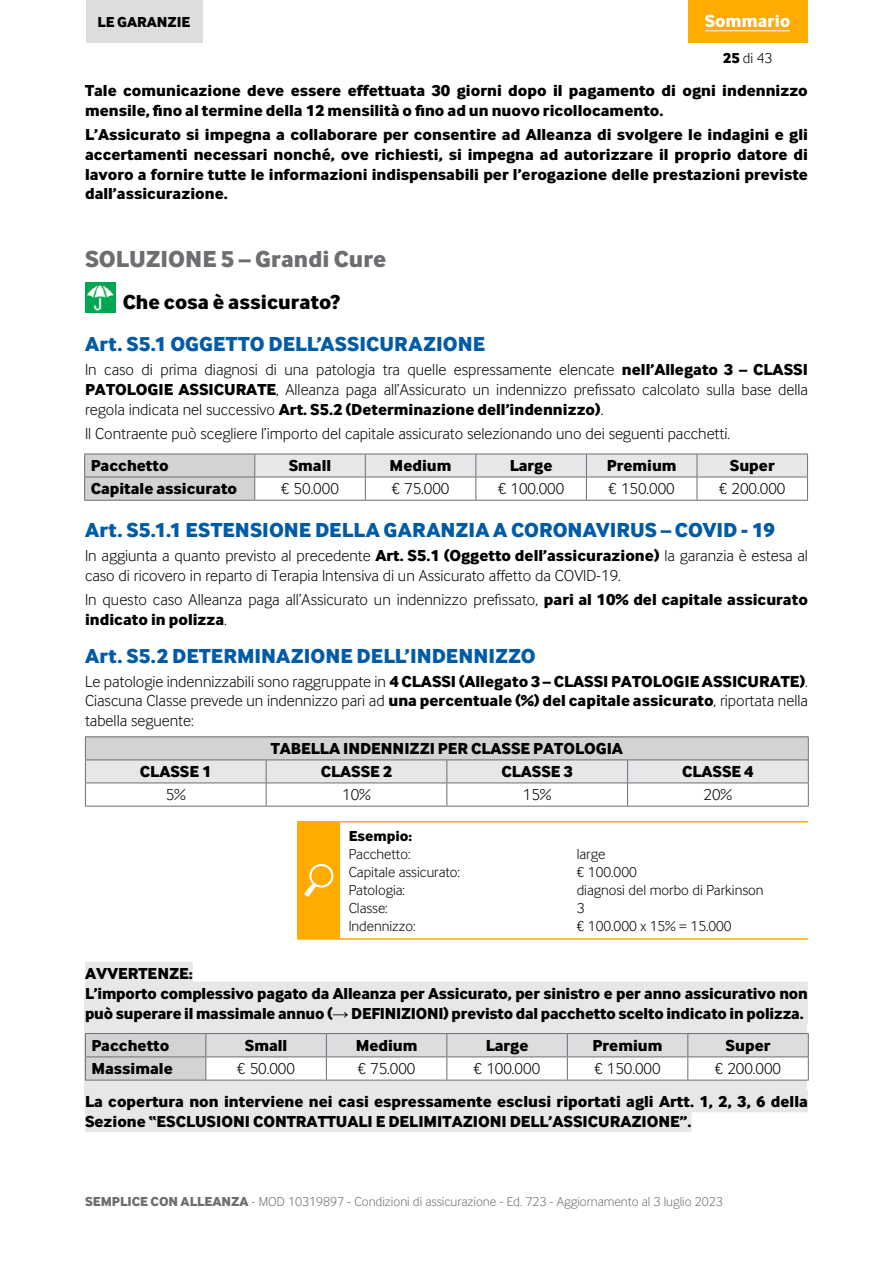
<style>
.page{position:relative;width:893px;height:1263px;background:#fff}
.page>*{position:absolute;margin:0;border:0;box-sizing:border-box;transform-origin:0 0}
.t1{font:700 24px "Inter Face Da Ma Lt";color:#6d6e71}
.t2{font:700 21px "Inter Face Da Ma Lt";letter-spacing:.005em;color:#005ba7}
.t3{font:700 21px "Inter Face Da Ma Lt";color:#000}
.t4{font:700 16.5px/19.8px "Inter Face Da Ma Lt";color:#000}
.t5{font:16.5px/19.8px "Inter Face Da Ma Lt";color:#000;text-align:justify}
.t6{font:15px "Inter Face Da Ma Lt";color:#000}
.t7{font:700 15px "Inter Face Da Ma Lt";color:#000}
.t8{font:13.5px "Inter Face Da Ma Lt";color:#6d6e71}
.s1{font-weight:700}
.s2{font-family:"Arial"}
</style>
<div class="page">
<div style="left:85px;top:995px;width:722px;height:102px;background:#e6e7e8"></div>
<div style="left:85px;top:962px;width:108px;height:22px;background:#e6e7e8"></div>
<div style="left:85px;top:982px;width:723px;height:22px;background:#e6e7e8"></div>
<div style="left:85px;top:1001px;width:723px;height:23px;background:#e6e7e8"></div>
<div style="left:85px;top:1090px;width:723px;height:22px;background:#e6e7e8"></div>
<div style="left:85px;top:1109px;width:606px;height:23px;background:#e6e7e8"></div>
<img style="left:85px;top:282px;width:30px;height:30px">
<svg style="left:84px;top:454px;width:724px;height:46px"></svg>
<hr style="left:84px;top:500px;width:171px;height:1px;background:#6d6e71">
<hr style="left:255px;top:500px;width:110px;height:1px;background:#6d6e71">
<hr style="left:365px;top:500px;width:111px;height:1px;background:#6d6e71">
<hr style="left:476px;top:500px;width:110px;height:1px;background:#6d6e71">
<hr style="left:586px;top:500px;width:111px;height:1px;background:#6d6e71">
<hr style="left:697px;top:500px;width:111px;height:1px;background:#6d6e71">
<hr style="left:85px;top:736px;width:181px;height:1px;background:#6d6e71">
<hr style="left:266px;top:736px;width:181px;height:1px;background:#6d6e71">
<hr style="left:447px;top:736px;width:181px;height:1px;background:#6d6e71">
<hr style="left:628px;top:736px;width:181px;height:1px;background:#6d6e71">
<svg style="left:85px;top:737px;width:724px;height:69px"></svg>
<hr style="left:85px;top:806px;width:181px;height:1px;background:#6d6e71">
<hr style="left:266px;top:806px;width:181px;height:1px;background:#6d6e71">
<hr style="left:447px;top:806px;width:181px;height:1px;background:#6d6e71">
<hr style="left:628px;top:806px;width:181px;height:1px;background:#6d6e71">
<div style="left:298px;top:822px;width:42px;height:117px;background:#ffab00"></div>
<hr style="left:298px;top:821px;width:42px;height:1px;background:#ffab00">
<hr style="left:340px;top:821px;width:468px;height:1px;background:#ffab00">
<hr style="left:298px;top:938px;width:42px;height:2px;background:#ffab00">
<hr style="left:340px;top:938px;width:468px;height:2px;background:#ffab00">
<svg style="left:304px;top:864px;width:29px;height:33px"></svg>
<div style="left:311px;top:866px;width:20px;height:19px;background:#ffab00;border-radius:50%"></div>
<svg style="left:85px;top:1033px;width:724px;height:47px"></svg>
<hr style="left:85px;top:1080px;width:121px;height:1px;background:#6d6e71">
<hr style="left:206px;top:1080px;width:120px;height:1px;background:#6d6e71">
<hr style="left:326px;top:1080px;width:121px;height:1px;background:#6d6e71">
<hr style="left:447px;top:1080px;width:120px;height:1px;background:#6d6e71">
<hr style="left:567px;top:1080px;width:121px;height:1px;background:#6d6e71">
<hr style="left:688px;top:1080px;width:121px;height:1px;background:#6d6e71">
<div style="left:86px;top:0;width:117px;height:42px;background:#dcddde"></div>
<div style="left:688px;top:0;width:119px;height:42px;background:#ffab00"></div>
<svg style="left:705px;top:15px;width:85px;height:12px"></svg>
<hr style="left:705px;top:30px;width:85px;height:1px;background:#fff">
<p class="t7" style="left:98px;top:13px;width:94px">LE GARANZIE</p>
<p class="t6" style="left:723px;top:50px;width:51px"><span class="s1">25</span> di 43</p>
<p class="t4" style="left:85px;top:80px;width:724px">Tale comunicazione deve essere effettuata 30 giorni dopo il pagamento di ogni indennizzo mensile, fino al termine della 12 mensilità o fino ad un nuovo ricollocamento.</p>
<p class="t4" style="left:85px;top:124px;width:724px;text-align:justify">L’Assicurato si impegna a collaborare per consentire ad Alleanza di svolgere le indagini e gli accertamenti necessari nonché, ove richiesti, si impegna ad autorizzare il proprio datore di lavoro a fornire tutte le informazioni indispensabili per l’erogazione delle prestazioni previste dall’assicurazione.</p>
<h1 class="t1" style="left:85px;top:244px;width:303px">SOLUZIONE 5 – Grandi Cure</h1>
<p class="t3" style="left:123px;top:289px;width:219px">Che cosa è assicurato?</p>
<p class="t2" style="left:85px;top:331px;width:401px">Art. S5.1 OGGETTO DELL’ASSICURAZIONE</p>
<p class="t5" style="left:85px;top:360px;width:724px">In caso di prima diagnosi di una patologia tra quelle espressamente elencate <span class="s1">nell’Allegato 3 – CLASSI PATOLOGIE ASSICURATE</span>, Alleanza paga all’Assicurato un indennizzo prefissato calcolato sulla base della regola indicata nel successivo <span class="s1">Art. S5.2 (Determinazione dell’indennizzo)</span>.</p>
<p class="t5" style="left:85px;top:424px;width:647px">Il Contraente può scegliere l’importo del capitale assicurato selezionando uno dei seguenti pacchetti.</p>
<p class="t4" style="left:91px;top:455px;width:80px">Pacchetto</p>
<p class="t4" style="left:289px;top:455px;width:44px">Small</p>
<p class="t4" style="left:390px;top:455px;width:63px">Medium</p>
<p class="t4" style="left:510px;top:455px;width:44px">Large</p>
<p class="t4" style="left:607px;top:455px;width:71px">Premium</p>
<p class="t4" style="left:730px;top:455px;width:46px">Super</p>
<p class="t4" style="left:91px;top:478px;width:148px">Capitale assicurato</p>
<p class="t5" style="left:281px;top:479px;width:59px">€ 50.000</p>
<p class="t5" style="left:392px;top:479px;width:59px">€ 75.000</p>
<p class="t5" style="left:498px;top:479px;width:68px">€ 100.000</p>
<p class="t5" style="left:609px;top:479px;width:68px">€ 150.000</p>
<p class="t5" style="left:719px;top:479px;width:68px">€ 200.000</p>
<p class="t2" style="left:85px;top:517px;width:692px">Art. S5.1.1 ESTENSIONE DELLA GARANZIA A CORONAVIRUS – COVID - 19</p>
<p class="t5" style="left:85px;top:545px;width:724px">In aggiunta a quanto previsto al precedente <span class="s1">Art. S5.1 (Oggetto dell’assicurazione)</span> la garanzia è estesa al caso di ricovero in reparto di Terapia Intensiva di un Assicurato affetto da COVID-19.</p>
<p class="t5" style="left:85px;top:589px;width:724px">In questo caso Alleanza paga all’Assicurato un indennizzo prefissato, <span class="s1">pari al 10% del capitale assicurato indicato in polizza</span>.</p>
<p class="t2" style="left:85px;top:642px;width:452px">Art. S5.2 DETERMINAZIONE DELL’INDENNIZZO</p>
<p class="t5" style="left:85px;top:671px;width:724px">Le patologie indennizzabili sono raggruppate in <span class="s1">4 CLASSI (Allegato 3 – CLASSI PATOLOGIE ASSICURATE)</span>.<br>Ciascuna Classe prevede un indennizzo pari ad <span class="s1">una percentuale (%) del capitale assicurato</span>, riportata nella tabella seguente:</p>
<p class="t4" style="left:271px;top:738px;width:354px">TABELLA INDENNIZZI PER CLASSE PATOLOGIA</p>
<p class="t4" style="left:140px;top:761px;width:73px">CLASSE 1</p>
<p class="t4" style="left:321px;top:761px;width:73px">CLASSE 2</p>
<p class="t4" style="left:501px;top:761px;width:73px">CLASSE 3</p>
<p class="t4" style="left:682px;top:761px;width:73px">CLASSE 4</p>
<p class="t5" style="left:166px;top:785px;width:22px">5%</p>
<p class="t5" style="left:342px;top:785px;width:30px">10%</p>
<p class="t5" style="left:523px;top:785px;width:30px">15%</p>
<p class="t5" style="left:704px;top:785px;width:30px">20%</p>
<p class="t7" style="left:349px;top:826px;width:65px">Esempio:</p>
<p class="t6" style="left:349px;top:845px;width:63px">Pacchetto:</p>
<p class="t6" style="left:577px;top:845px;width:30px">large</p>
<p class="t6" style="left:349px;top:863px;width:113px">Capitale assicurato:</p>
<p class="t6" style="left:577px;top:863px;width:62px">€ 100.000</p>
<p class="t6" style="left:349px;top:881px;width:58px">Patologia:</p>
<p class="t6" style="left:577px;top:881px;width:188px">diagnosi del morbo di Parkinson</p>
<p class="t6" style="left:349px;top:899px;width:40px">Classe:</p>
<p class="t6" style="left:577px;top:899px;width:9px">3</p>
<p class="t6" style="left:349px;top:917px;width:68px">Indennizzo:</p>
<p class="t6" style="left:577px;top:917px;width:157px">€ 100.000 x 15% = 15.000</p>
<p class="t4" style="left:85px;top:963px;width:724px">AVVERTENZE:<br>L’importo complessivo pagato da Alleanza per Assicurato, per sinistro e per anno assicurativo non può superare il massimale annuo (<span class="s2">→</span> DEFINIZIONI) previsto dal pacchetto scelto indicato in polizza.</p>
<p class="t4" style="left:91px;top:1035px;width:80px">Pacchetto</p>
<p class="t4" style="left:245px;top:1035px;width:44px">Small</p>
<p class="t4" style="left:356px;top:1035px;width:63px">Medium</p>
<p class="t4" style="left:486px;top:1035px;width:44px">Large</p>
<p class="t4" style="left:593px;top:1035px;width:71px">Premium</p>
<p class="t4" style="left:726px;top:1035px;width:46px">Super</p>
<p class="t4" style="left:91px;top:1058px;width:83px">Massimale</p>
<p class="t5" style="left:237px;top:1058px;width:59px">€ 50.000</p>
<p class="t5" style="left:358px;top:1058px;width:59px">€ 75.000</p>
<p class="t5" style="left:474px;top:1058px;width:68px">€ 100.000</p>
<p class="t5" style="left:594px;top:1058px;width:68px">€ 150.000</p>
<p class="t5" style="left:715px;top:1058px;width:68px">€ 200.000</p>
<p class="t4" style="left:85px;top:1091px;width:724px">La copertura non interviene nei casi espressamente esclusi riportati agli Artt. 1, 2, 3, 6 della<br>Sezione “ESCLUSIONI CONTRATTUALI E DELIMITAZIONI DELL’ASSICURAZIONE”.</p>
<p class="t8" style="left:85px;top:1193px;width:639px"><span class="s1">SEMPLICE CON ALLEANZA</span> - MOD 10319897 - Condizioni di assicurazione - Ed. 723 - Aggiornamento al 3 luglio 2023</p>
</div>
